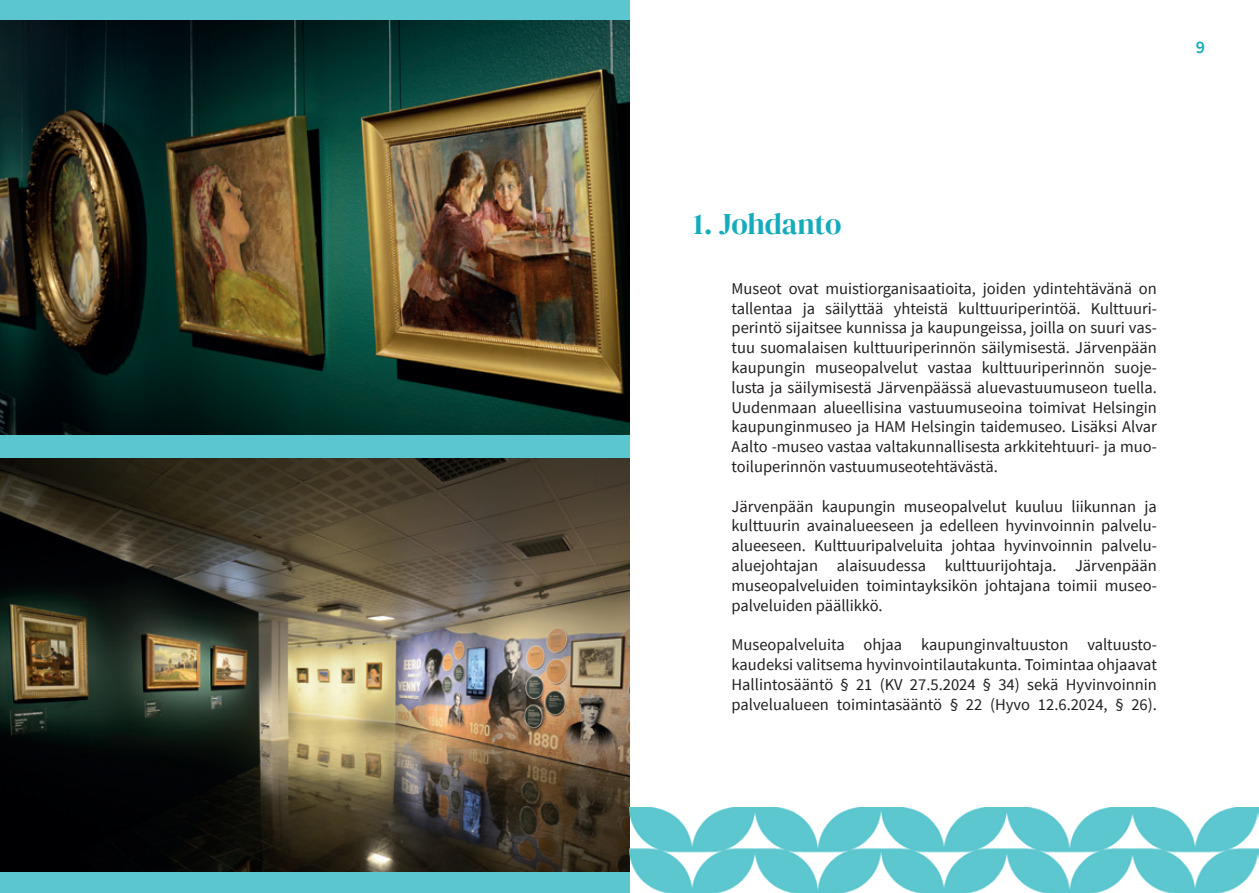
<style>
.page{position:relative;width:1259px;height:893px;background:#fff}
.page>*{position:absolute;margin:0;border:0;box-sizing:border-box;transform-origin:0 0}
.t1{font:30px "DM Serif Display";letter-spacing:-.005em;color:#14acbc}
.t2{font:600 18px "Source Sans Pro";color:#16aabb}
.t3{font:16.5px/19.8px "Source Sans Pro";color:#231f20;text-align:justify}
</style>
<div class="page">
<div style="left:0;top:0;width:629px;height:893px;background:#5bc6cf"></div>
<img style="left:0;top:21px;width:629px;height:414px">
<img style="left:0;top:458px;width:629px;height:413px">
<img style="left:629px;top:808px;width:630px;height:85px">
<p class="t2" style="left:1195px;top:35px;width:11px">9</p>
<p class="t1" style="left:693px;top:207px;width:150px">1. Johdanto</p>
<p class="t3" style="left:731px;top:278px;width:427px">Museot ovat muistiorganisaatioita, joiden ydintehtävänä on tallentaa ja säilyttää yhteistä kulttuuriperintöä. Kulttuuri&shy;perintö sijaitsee kunnissa ja kaupungeissa, joilla on suuri vas&shy;tuu suomalaisen kulttuuriperinnön säilymisestä. Järvenpään kaupungin museopalvelut vastaa kulttuuriperinnön suoje&shy;lusta ja säilymisestä Järvenpäässä aluevastuumuseon tuella.<br>Uudenmaan alueellisina vastuumuseoina toimivat Helsingin kaupunginmuseo ja HAM Helsingin taidemuseo. Lisäksi Alvar Aalto -museo vastaa valtakunnallisesta arkkitehtuuri- ja muo&shy;toiluperinnön vastuumuseotehtävästä.</p>
<p class="t3" style="left:731px;top:496px;width:427px">Järvenpään kaupungin museopalvelut kuuluu liikunnan ja kulttuurin avainalueeseen ja edelleen hyvinvoinnin palvelu&shy;alueeseen. Kulttuuripalveluita johtaa hyvinvoinnin palvelu&shy;aluejohtajan alaisuudessa kulttuurijohtaja. Järvenpään museopalveluiden toimintayksikön johtajana toimii museo&shy;palveluiden päällikkö.</p>
<p class="t3" style="left:731px;top:635px;width:427px">Museopalveluita ohjaa kaupunginvaltuuston valtuusto&shy;kaudeksi valitsema hyvinvointilautakunta. Toimintaa ohjaavat Hallintosääntö § 21 (KV 27.5.2024 § 34) sekä Hyvinvoinnin palvelualueen toimintasääntö § 22 (Hyvo 12.6.2024, § 26).</p>
</div>
